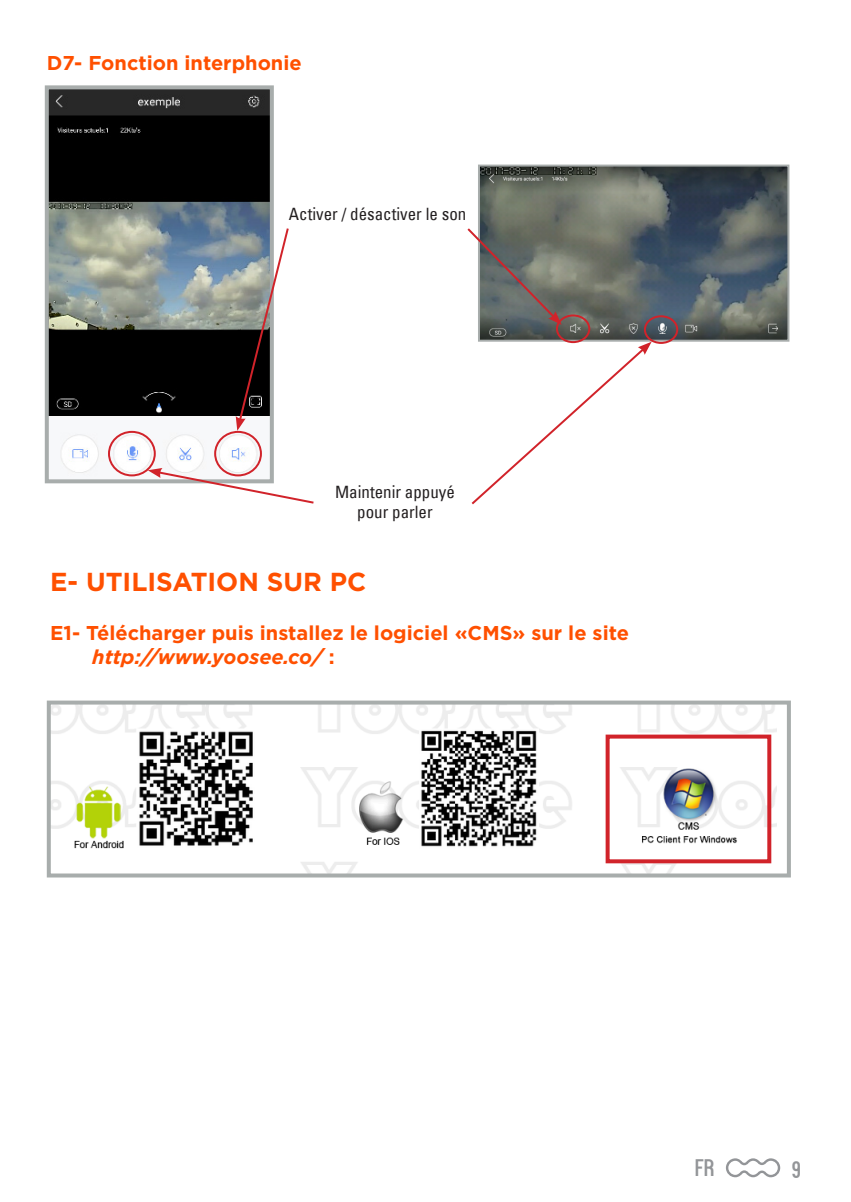
<style>
.page{position:relative;width:851px;height:1202px;background:#fff}
.page>*{position:absolute;margin:0;border:0;box-sizing:border-box;transform-origin:0 0}
.t1{font:700 26px "Gotham";color:#ff5000}
.t2{font:24px "Kenzo";color:#939598}
.t3{font:700 20px/24px "Gotham";color:#ff5000}
.t4{font:condensed 17px/20.4px "Univers";color:#231f20;text-align:center}
.s1{font-style:italic}
</style>
<div class="page">
<svg style="left:726px;top:1158px;width:54px;height:19px"></svg>
<img style="left:52px;top:706px;width:724px;height:166px">
<div style="left:47px;top:701px;width:743px;height:176px;border:4px solid #a8adac"></div>
<div style="left:605px;top:735px;width:166px;height:128px;border:4px solid #d1232a"></div>
<img style="left:50px;top:90px;width:219px;height:387px">
<div style="left:45px;top:85px;width:229px;height:398px;border:4px solid #a8adac"></div>
<img style="left:481px;top:168px;width:305px;height:171px">
<div style="left:478px;top:165px;width:311px;height:177px;border:2px solid #a8adac"></div>
<div style="left:108px;top:431px;width:48px;height:45px;border:2px solid #d1232a;border-radius:50%"></div>
<div style="left:214px;top:431px;width:48px;height:45px;border:2px solid #d1232a;border-radius:50%"></div>
<svg style="left:236px;top:226px;width:53px;height:205px"></svg>
<svg style="left:148px;top:468px;width:166px;height:36px"></svg>
<svg style="left:471px;top:342px;width:180px;height:163px"></svg>
<svg style="left:467px;top:226px;width:94px;height:99px;background:#7e7f7b"></svg>
<div style="left:556px;top:314px;width:34px;height:29px;border:2px solid #d1232a;border-radius:50%"></div>
<div style="left:643px;top:315px;width:35px;height:29px;border:2px solid #d1232a;border-radius:50%"></div>
<p class="t3" style="left:47px;top:51px;width:256px">D7- Fonction interphonie</p>
<p class="t4" style="left:289px;top:203px;width:179px">Activer / désactiver le son</p>
<p class="t4" style="left:335px;top:481px;width:121px">Maintenir appuyé pour parler</p>
<h1 class="t1" style="left:50px;top:564px;width:317px">E- UTILISATION SUR PC</h1>
<p class="t3" style="left:92px;top:621px;width:538px;text-indent:-42px">E1- Télécharger puis installez le logiciel «CMS» sur le site <span class="s1">http://www.yoosee.co/</span> :</p>
<p class="t2" style="left:695px;top:1153px;width:21px">FR</p>
<p class="t2" style="left:791px;top:1155px;width:11px">9</p>
</div>
